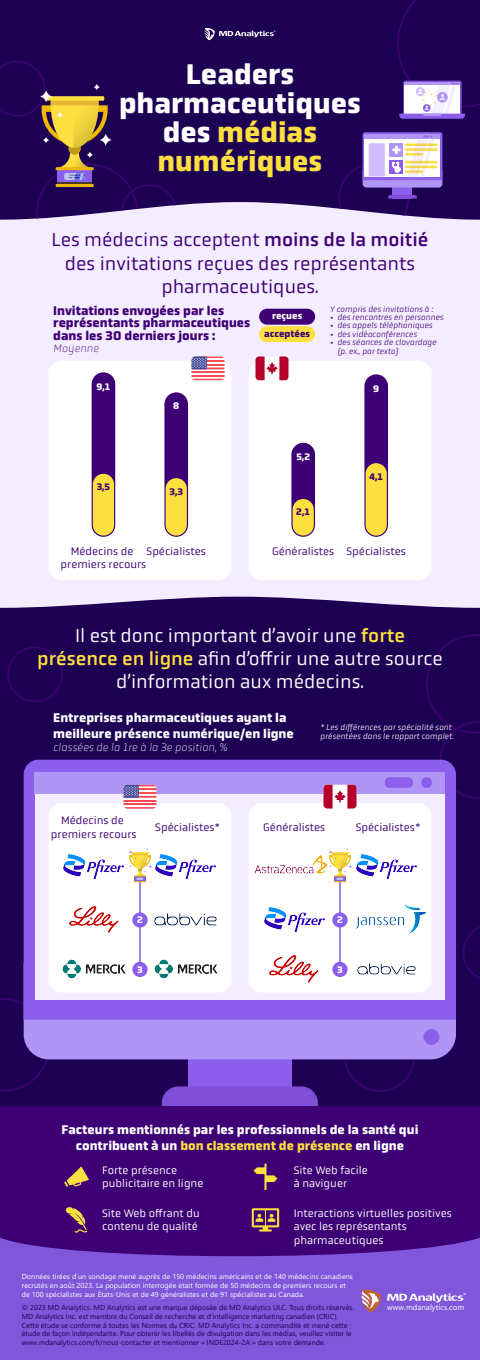
<style>
.page{position:relative;width:480px;height:1360px;background:#fff}
.page>*{position:absolute;margin:0;border:0;box-sizing:border-box;transform-origin:0 0}
.t1{font:700 28.8px/28.8px "Obvia";color:#fff;text-align:center}
.t2{font:19.2px/23px "Obvia";color:#fff;text-align:center}
.t3{font:19.2px/23px "Obvia";color:#3e0075;text-align:center}
.t4{font:700 12.8px/15.4px "Obvia";color:#fff;text-align:center}
.t5{font:700 12.8px/12.4px "Obvia";color:#3e0075}
.t6{font:11.2px/13.4px "Obvia";color:#fff}
.t7{font:11.2px/13.4px "Obvia";color:#3e0075;text-align:center}
.t8{font:italic 100 11.2px "Obvia";color:#fff}
.t9{font:italic 100 11.2px "Obvia";color:#3e0075}
.t10{font:700 9.64px "Obvia";color:#3e0075}
.t11{font:700 9.64px "Obvia";color:#fff}
.t12{font:700 9.6px "Obvia";color:#fff}
.t13{font:700 9.6px "Obvia";color:#3e0075}
.t14{font:italic 300 8.4px/8.4px "Obvia";color:#3e0075}
.t15{font:italic 300 8.4px/8.4px "Obvia";color:#fff}
.t16{font:7.76px "Segoe UI";letter-spacing:.01em;color:#fff}
.t17{font:7.2px/8.6px "Segoe UI";letter-spacing:.005em;color:#1d0254}
.t18{font:7.2px/8.6px "Segoe UI";letter-spacing:.01em;color:#fff}
.s1{color:#fddf3f}
.s2{font-style:inherit}
</style>
<div class="page">
<div style="left:0;top:196px;width:480px;height:416px;background:#f4ecff"></div>
<div style="left:0;top:596px;width:480px;height:510px;background:#1d0254"></div>
<svg style="left:463px;top:923px;width:17px;height:58px"></svg>
<div style="left:0;top:998px;width:50px;height:93px;background:#1d0254"></div>
<div style="left:7px;top:646px;width:56px;height:56px;border:2px solid #3e0075;border-radius:50%"></div>
<div style="left:344px;top:1021px;width:71px;height:71px;border:2px solid #3e0075;border-radius:50%"></div>
<div style="left:426px;top:634px;width:54px;height:164px;background:#1d0254"></div>
<div style="left:188px;top:1059px;width:103px;height:37px;background:#8b5eeb"></div>
<div style="left:24px;top:1019px;width:432px;height:40px;background:#af95f5"></div>
<div style="left:24px;top:759px;width:432px;height:260px;background:#8b5eeb"></div>
<div style="left:35px;top:772px;width:410px;height:227px;background:#f4ecff"></div>
<div style="left:35px;top:771px;width:410px;height:22px;background:#af95f5"></div>
<div style="left:385px;top:777px;width:28px;height:11px;background:#8b5eeb;border-radius:4px"></div>
<div style="left:421px;top:777px;width:11px;height:11px;background:#8b5eeb;border-radius:4px"></div>
<div style="left:162px;top:1086px;width:156px;height:20px;background:#814ed7"></div>
<div style="left:0;top:0;width:480px;height:220px;background:#1d0254"></div>
<div style="left:249px;top:361px;width:182px;height:219px;background:#fff;border-radius:13px"></div>
<div style="left:291px;top:443px;width:24px;height:94px;background:#3e0075;border-radius:12px"></div>
<div style="left:293px;top:499px;width:21px;height:36px;background:#fddf3f;border-radius:11px"></div>
<div style="left:364px;top:374px;width:24px;height:163px;background:#3e0075;border-radius:12px"></div>
<div style="left:366px;top:463px;width:21px;height:72px;background:#fddf3f;border-radius:11px"></div>
<svg style="left:255px;top:356px;width:34px;height:24px"></svg>
<div style="left:49px;top:361px;width:182px;height:219px;background:#fff;border-radius:13px"></div>
<div style="left:92px;top:372px;width:23px;height:165px;background:#3e0075;border-radius:12px"></div>
<div style="left:93px;top:474px;width:21px;height:61px;background:#fddf3f;border-radius:11px"></div>
<div style="left:164px;top:392px;width:24px;height:145px;background:#3e0075;border-radius:12px"></div>
<div style="left:166px;top:478px;width:21px;height:57px;background:#fddf3f;border-radius:11px"></div>
<svg style="left:191px;top:356px;width:34px;height:24px"></svg>
<div style="left:259px;top:309px;width:56px;height:16px;background:#3e0075;border-radius:8px"></div>
<div style="left:259px;top:326px;width:56px;height:16px;background:#fddf3f;border-radius:8px"></div>
<div style="left:0;top:1106px;width:480px;height:153px;background:#3e0075"></div>
<svg style="left:66px;top:1207px;width:21px;height:26px"></svg>
<svg style="left:64px;top:1166px;width:25px;height:20px"></svg>
<svg style="left:252px;top:1208px;width:27px;height:23px"></svg>
<svg style="left:253px;top:1163px;width:24px;height:27px"></svg>
<svg style="left:0;top:61px;width:177px;height:159px;background:#3f235a"></svg>
<svg style="left:338px;top:132px;width:104px;height:88px"></svg>
<svg style="left:397px;top:0;width:83px;height:119px;background:#482f79"></svg>
<div style="left:249px;top:803px;width:182px;height:189px;background:#fff;border-radius:13px"></div>
<svg style="left:323px;top:784px;width:34px;height:24px"></svg>
<div style="left:49px;top:803px;width:182px;height:189px;background:#fff;border-radius:13px"></div>
<svg style="left:123px;top:784px;width:34px;height:24px"></svg>
<img style="left:356px;top:854px;width:60px;height:25px">
<img style="left:64px;top:854px;width:60px;height:25px">
<img style="left:156px;top:854px;width:60px;height:25px">
<img style="left:270px;top:956px;width:48px;height:26px">
<img style="left:357px;top:963px;width:58px;height:11px">
<img style="left:62px;top:959px;width:63px;height:19px">
<img style="left:154px;top:959px;width:63px;height:19px">
<img style="left:255px;top:855px;width:72px;height:19px">
<hr style="left:139px;top:874px;width:2px;height:95px;background:#8b5eeb">
<hr style="left:339px;top:880px;width:2px;height:90px;background:#8b5eeb">
<div style="left:132px;top:962px;width:16px;height:15px;background:#8b5eeb;border-radius:50%"></div>
<img style="left:356px;top:904px;width:70px;height:30px">
<img style="left:70px;top:906px;width:48px;height:26px">
<img style="left:155px;top:913px;width:62px;height:12px">
<img style="left:264px;top:907px;width:60px;height:25px">
<div style="left:132px;top:912px;width:16px;height:15px;background:#8b5eeb;border-radius:50%"></div>
<div style="left:332px;top:912px;width:16px;height:15px;background:#8b5eeb;border-radius:50%"></div>
<div style="left:332px;top:962px;width:16px;height:15px;background:#8b5eeb;border-radius:50%"></div>
<svg style="left:129px;top:848px;width:23px;height:34px"></svg>
<svg style="left:329px;top:848px;width:23px;height:34px"></svg>
<div style="left:423px;top:1029px;width:16px;height:16px;background:#8b5eeb;border-radius:50%"></div>
<svg style="left:0;top:1237px;width:480px;height:123px;background:#784bcd"></svg>
<svg style="left:362px;top:1289px;width:19px;height:23px"></svg>
<svg style="left:387px;top:1293px;width:79px;height:9px"></svg>
<svg style="left:204px;top:28px;width:72px;height:12px"></svg>
<h1 class="t1" style="left:119px;top:60px;width:243px">Leaders pharmaceutiques des <span class="s1">médias numériques</span></h1>
<h2 class="t3" style="left:51px;top:228px;width:379px">Les médecins acceptent <span class="s2">moins de la moitié </span>des invitations reçues des représentants pharmaceutiques.</h2>
<h3 class="t5" style="left:53px;top:304px;width:199px">Invitations envoyées par les représentants pharmaceutiques dans les 30 derniers jours :</h3>
<h3 class="t9" style="left:53px;top:342px;width:47px">Moyenne</h3>
<h3 class="t12" style="left:96px;top:380px;width:16px">9,1</h3>
<h3 class="t12" style="left:173px;top:400px;width:8px">8</h3>
<h3 class="t11" style="left:272px;top:310px;width:32px">reçues</h3>
<h3 class="t10" style="left:264px;top:327px;width:47px">acceptées</h3>
<p class="t14" style="left:330px;top:305px;width:104px">Y compris des invitations à :</p>
<p class="t14" style="left:330px;top:313px;width:115px">• des rencontres en personnes</p>
<p class="t14" style="left:330px;top:321px;width:104px">• des appels téléphoniques</p>
<p class="t14" style="left:330px;top:330px;width:88px">• des vidéoconférences</p>
<p class="t14" style="left:337px;top:338px;width:101px;text-indent:-7px">• des séances de clavardage (p. ex., par texto)</p>
<h3 class="t12" style="left:373px;top:383px;width:7px">9</h3>
<h3 class="t13" style="left:97px;top:481px;width:15px">3,5</h3>
<h3 class="t13" style="left:169px;top:486px;width:15px">3,3</h3>
<h3 class="t7" style="left:61px;top:544px;width:87px">Médecins de premiers recours</h3>
<h3 class="t7" style="left:147px;top:544px;width:61px">Spécialistes</h3>
<h3 class="t12" style="left:296px;top:451px;width:15px">5,2</h3>
<h3 class="t13" style="left:369px;top:470px;width:16px">4,1</h3>
<h3 class="t13" style="left:296px;top:506px;width:15px">2,1</h3>
<h3 class="t7" style="left:272px;top:544px;width:135px">Généralistes Spécialistes</h3>
<h2 class="t2" style="left:37px;top:624px;width:407px">Il est donc important d’avoir une <span class="s1">forte présence en ligne</span> afin d’offrir une autre source d’information aux médecins.</h2>
<h3 class="t4" style="left:53px;top:710px;width:242px;text-align:left">Entreprises pharmaceutiques ayant la meilleure présence numérique/en ligne</h3>
<h3 class="t8" style="left:53px;top:741px;width:176px">classées de la 1re à la 3e position, %</h3>
<p class="t15" style="left:320px;top:723px;width:135px">* Les différences par spécialité sont présentées dans le rapport complet.</p>
<h3 class="t7" style="left:51px;top:813px;width:87px">Médecins de premiers recours</h3>
<h3 class="t7" style="left:155px;top:820px;width:66px">Spécialistes*</h3>
<h3 class="t7" style="left:263px;top:820px;width:64px">Généralistes</h3>
<h3 class="t7" style="left:356px;top:820px;width:66px">Spécialistes*</h3>
<h3 class="t12" style="left:137px;top:914px;width:7px">2</h3>
<h3 class="t12" style="left:337px;top:914px;width:7px">2</h3>
<h3 class="t12" style="left:137px;top:963px;width:7px">3</h3>
<h3 class="t12" style="left:337px;top:963px;width:7px">3</h3>
<h3 class="t4" style="left:61px;top:1122px;width:359px">Facteurs mentionnés par les professionnels de la santé qui contribuent à un <span class="s1">bon classement de présence</span> en ligne</h3>
<h3 class="t6" style="left:102px;top:1163px;width:103px">Forte présence publicitaire en ligne</h3>
<h3 class="t6" style="left:102px;top:1206px;width:99px">Site Web offrant du contenu de qualité</h3>
<h3 class="t6" style="left:294px;top:1163px;width:76px">Site Web facile à naviguer</h3>
<h3 class="t6" style="left:294px;top:1206px;width:160px">Interactions virtuelles positives avec les représentants pharmaceutiques</h3>
<p class="t18" style="left:22px;top:1271px;width:333px">Données tirées d’un sondage mené auprès de 150 médecins américains et de 140 médecins canadiens recrutés en août 2023. La population interrogée était formée de 50 médecins de premiers recours et de 100 spécialistes aux États-Unis et de 49 généralistes et de 91 spécialistes au Canada.</p>
<p class="t17" style="left:22px;top:1303px;width:334px">© 2023 MD Analytics. MD Analytics est une marque déposée de MD Analytics ULC. Tous droits réservés.<br>MD Analytics Inc. est membre du Conseil de recherche et d’intelligence marketing canadien (CRIC).<br>Cette étude se conforme à toutes les Normes du CRIC. MD Analytics Inc. a commandité et mené cette étude de façon indépendante. Pour obtenir les libellés de divulgation dans les médias, veuillez visiter le www.mdanalytics.com/fr/nous-contacter et mentionner « INDE2024-2A » dans votre demande.</p>
<p class="t16" style="left:387px;top:1300px;width:78px">www.mdanalytics.com</p>
</div>
